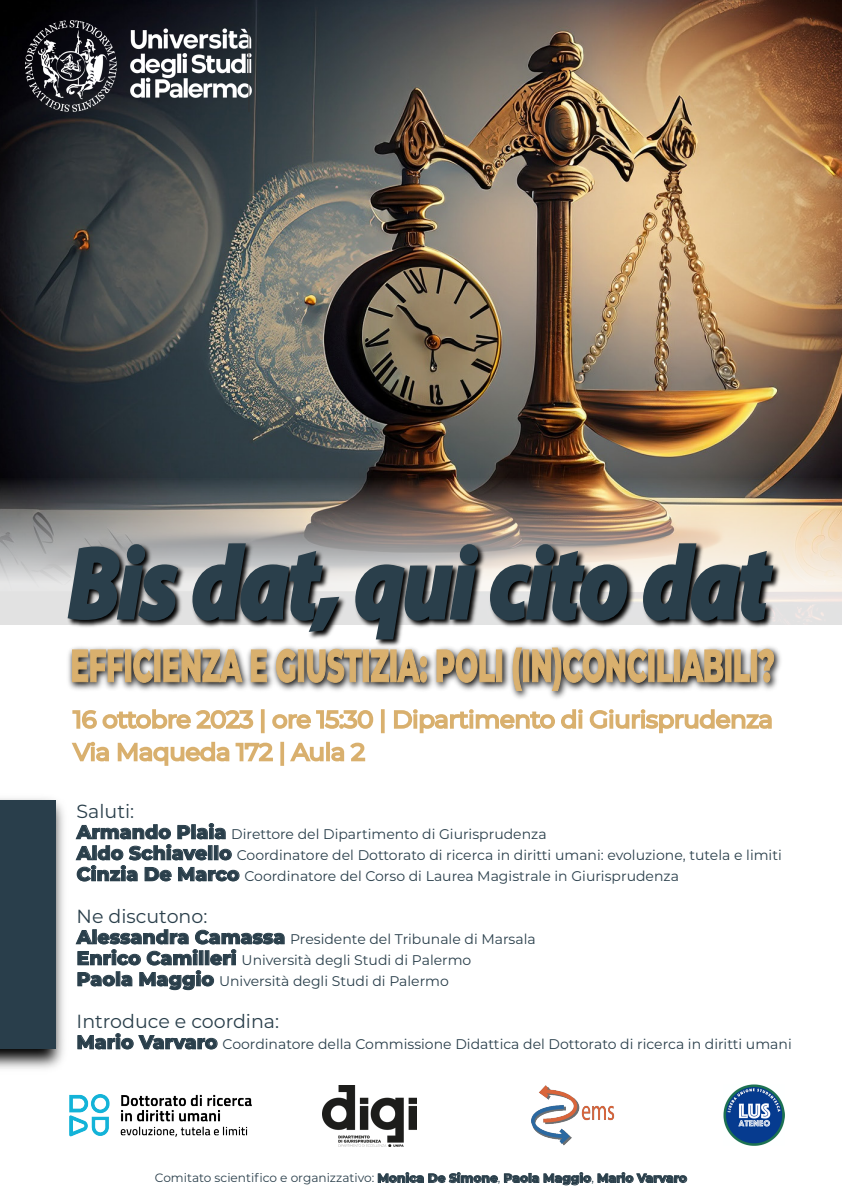
<style>
.page{position:relative;width:842px;height:1191px;background:#fff}
.page>*{position:absolute;margin:0;border:0;box-sizing:border-box;transform-origin:0 0}
.t1{font:19px "Montserrat";color:#2a3f4b}
.t2{font:14px/21px "Montserrat";color:#2a3f4b}
.t3{font:800 12.1px "Montserrat";color:#2a3f4b}
.s1{font-weight:800;font-size:19px}
.s2{font-weight:400}
</style>
<div class="page">
<img style="left:0;top:0;width:842px;height:624px">
<img style="left:26px;top:20px;width:226px;height:92px">
<img style="left:531px;top:1085px;width:83px;height:61px">
<svg style="left:72px;top:709px;width:182px;height:20px"></svg>
<svg style="left:261px;top:709px;width:4px;height:24px"></svg>
<svg style="left:272px;top:710px;width:102px;height:19px"></svg>
<svg style="left:381px;top:709px;width:4px;height:24px"></svg>
<svg style="left:394px;top:709px;width:189px;height:25px"></svg>
<svg style="left:589px;top:709px;width:183px;height:25px"></svg>
<svg style="left:71px;top:741px;width:38px;height:21px"></svg>
<svg style="left:117px;top:741px;width:156px;height:25px"></svg>
<svg style="left:280px;top:742px;width:4px;height:24px"></svg>
<svg style="left:290px;top:741px;width:76px;height:21px"></svg>
<img style="left:0;top:798px;width:64px;height:271px">
<div style="left:0;top:800px;width:56px;height:249px;background:#293e4b"></div>
<svg style="left:76px;top:823px;width:163px;height:58px"></svg>
<svg style="left:76px;top:929px;width:208px;height:61px"></svg>
<svg style="left:78px;top:1033px;width:55px;height:16px"></svg>
<svg style="left:139px;top:1035px;width:78px;height:14px"></svg>
<svg style="left:378px;top:1172px;width:120px;height:10px"></svg>
<svg style="left:504px;top:1172px;width:87px;height:13px"></svg>
<svg style="left:598px;top:1172px;width:89px;height:10px"></svg>
<img style="left:723px;top:1084px;width:61px;height:61px">
<img style="left:323px;top:1085px;width:94px;height:61px">
<img style="left:69px;top:1094px;width:182px;height:42px">
<img style="left:65px;top:540px;width:719px;height:99px">
<svg style="left:65px;top:542px;width:116px;height:81px;background:#536067"></svg>
<svg style="left:190px;top:540px;width:153px;height:95px;background:#727b81"></svg>
<svg style="left:353px;top:542px;width:127px;height:98px;background:#727b80"></svg>
<svg style="left:488px;top:542px;width:142px;height:81px;background:#666e71"></svg>
<svg style="left:641px;top:540px;width:135px;height:83px;background:#6d7476"></svg>
<img style="left:68px;top:640px;width:713px;height:59px">
<svg style="left:72px;top:649px;width:52px;height:33px;background:#bda277"></svg>
<div style="left:125px;top:649px;width:6px;height:33px;background:#d9b06e"></div>
<svg style="left:133px;top:648px;width:20px;height:35px"></svg>
<div style="left:154px;top:649px;width:6px;height:33px;background:#d9b06e;border:1px solid #d9b06e"></div>
<svg style="left:163px;top:649px;width:80px;height:33px;background:#bfa479"></svg>
<svg style="left:251px;top:649px;width:16px;height:33px"></svg>
<svg style="left:276px;top:648px;width:20px;height:35px"></svg>
<div style="left:298px;top:649px;width:6px;height:33px;background:#d9b06e"></div>
<svg style="left:307px;top:648px;width:55px;height:35px;background:#bba37c"></svg>
<div style="left:363px;top:649px;width:6px;height:33px;background:#d9b06e"></div>
<svg style="left:371px;top:649px;width:18px;height:33px"></svg>
<div style="left:390px;top:649px;width:6px;height:33px;background:#d9b06e;border:1px solid #d9b06e"></div>
<svg style="left:397px;top:649px;width:30px;height:34px"></svg>
<svg style="left:436px;top:648px;width:59px;height:35px;background:#c0a984"></svg>
<div style="left:496px;top:649px;width:6px;height:33px;background:#d9b06e"></div>
<svg style="left:512px;top:647px;width:11px;height:44px"></svg>
<div style="left:523px;top:649px;width:6px;height:33px;background:#d9b06e"></div>
<svg style="left:532px;top:647px;width:115px;height:44px;background:#bfab8a"></svg>
<div style="left:648px;top:649px;width:6px;height:33px;background:#d9b06e;border:1px solid #d9b06e"></div>
<svg style="left:657px;top:649px;width:16px;height:33px"></svg>
<div style="left:674px;top:649px;width:6px;height:33px;background:#d9b06e"></div>
<svg style="left:680px;top:649px;width:44px;height:33px"></svg>
<svg style="left:725px;top:649px;width:6px;height:33px"></svg>
<svg style="left:734px;top:649px;width:16px;height:33px"></svg>
<div style="left:751px;top:649px;width:6px;height:33px;background:#d9b06e"></div>
<svg style="left:757px;top:648px;width:17px;height:35px"></svg>
<h1 class="t1" style="left:77px;top:798px;width:59px">Saluti:</h1>
<p class="t2" style="left:77px;top:822px;width:707px"><span class="s1">Armando Plaia</span> Direttore del Dipartimento di Giurisprudenza<br><span class="s1">Aldo Schiavello</span> Coordinatore del Dottorato di ricerca in diritti umani: evoluzione, tutela e limiti<br><span class="s1">Cinzia De Marco</span> Coordinatore del Corso di Laurea Magistrale in Giurisprudenza</p>
<h1 class="t1" style="left:77px;top:903px;width:132px">Ne discutono:</h1>
<p class="t2" style="left:77px;top:927px;width:461px"><span class="s1">Alessandra Camassa</span> Presidente del Tribunale di Marsala<br><span class="s1">Enrico Camilleri</span> Università degli Studi di Palermo<br><span class="s1">Paola Maggio</span> Università degli Studi di Palermo</p>
<h1 class="t1" style="left:77px;top:1008px;width:204px">Introduce e coordina:</h1>
<p class="t2" style="left:77px;top:1032px;width:717px"><span class="s1">Mario Varvaro</span> Coordinatore della Commissione Didattica del Dottorato di ricerca in diritti umani</p>
<p class="t3" style="left:155px;top:1169px;width:534px"><span class="s2">Comitato scientifico e organizzativo:</span> Monica De Simone<span class="s2">,</span> Paola Maggio<span class="s2">,</span> Mario Varvaro</p>
</div>
